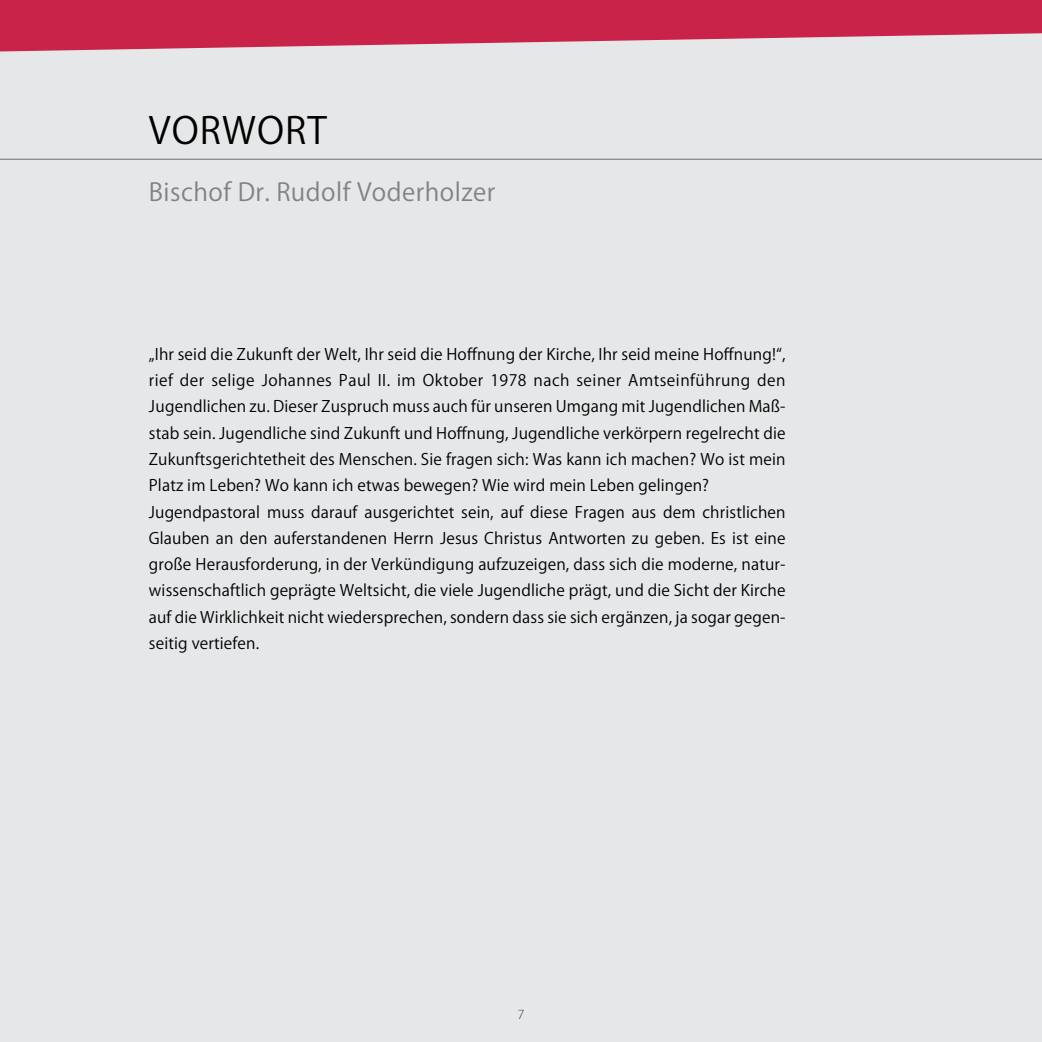
<style>
.page{position:relative;width:1042px;height:1042px;background:#e6e7e8}
.page>*{position:absolute;margin:0;border:0;box-sizing:border-box;transform-origin:0 0}
.t1{font:36.75px "Koz Go Pr 6 N";letter-spacing:.03em;color:#000}
.t2{font:24.5px "Koz Go Pr 6 N";letter-spacing:.02em;color:#808285}
.t3{font:15.75px/26.2px "Koz Go Pr 6 N";letter-spacing:.01em;color:#000}
.t4{font:200 12.25px "Koz Go Pr 6 N";color:#000}
</style>
<div class="page">
<hr style="left:0;top:159px;width:1042px;height:1px;background:#6d6e71">
<svg style="left:0;top:0;width:1042px;height:51px;fill:#c9234a"></svg>
<h1 class="t1" style="left:149px;top:109px;width:180px">VORWORT</h1>
<h2 class="t2" style="left:149px;top:178px;width:348px">Bischof Dr. Rudolf Voderholzer</h2>
<p class="t3" style="left:149px;top:341px;width:638px">„Ihr seid die Zukunft der Welt, Ihr seid die Hoffnung der Kirche, Ihr seid meine Hoffnung!“, rief der selige Johannes Paul II. im Oktober 1978 nach seiner Amtseinführung den Jugendlichen zu. Dieser Zuspruch muss auch für unseren Umgang mit Jugendlichen Maß&shy;stab sein. Jugendliche sind Zukunft und Hoffnung, Jugendliche verkörpern regelrecht die Zukunftsgerichtetheit des Menschen. Sie fragen sich: Was kann ich machen? Wo ist mein Platz im Leben? Wo kann ich etwas bewegen? Wie wird mein Leben gelingen?<br>Jugendpastoral muss darauf ausgerichtet sein, auf diese Fragen aus dem christlichen Glauben an den auferstandenen Herrn Jesus Christus Antworten zu geben. Es ist eine große Herausforderung, in der Verkündigung aufzuzeigen, dass sich die moderne, natur&shy;wissenschaftlich geprägte Weltsicht, die viele Jugendliche prägt, und die Sicht der Kirche auf die Wirklichkeit nicht wiedersprechen, sondern dass sie sich ergänzen, ja sogar gegen&shy;seitig vertiefen.</p>
<p class="t4" style="left:518px;top:1007px;width:8px">7</p>
</div>
